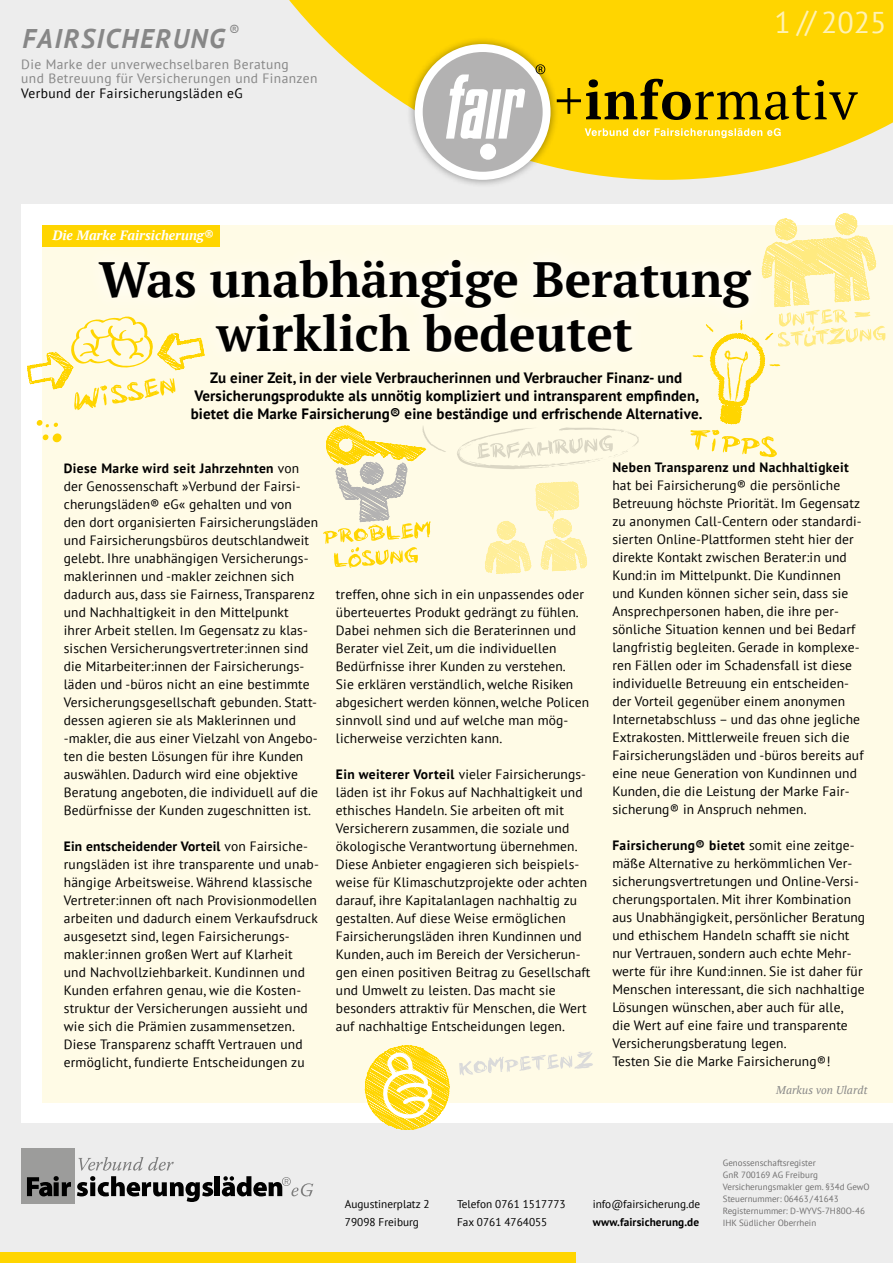
<style>
.page{position:relative;width:893px;height:1263px;background:#ededed}
.page>*{position:absolute;margin:0;border:0;box-sizing:border-box;transform-origin:0 0}
.t1{font:54px "PT Serif";letter-spacing:.02em;color:#000}
.t2{font:700 49.5px/54px "PT Serif";color:#000;text-align:center}
.t3{font:30px "PT Sans";color:#fff2b3}
.t4{font:italic 700 27px "PT Sans";letter-spacing:.06em;color:#878787}
.t5{font:italic 15.75px "PT Sans";color:#878787}
.t6{font:700 15px/18px "PT Sans";letter-spacing:.01em;color:#000;text-align:center}
.t7{font:13.5px/18px "PT Sans";letter-spacing:.01em;color:#000}
.t8{font:13.5px/13.5px "PT Sans";letter-spacing:.03em;color:#878787}
.t9{font:700 13.5px "PT Sans";letter-spacing:.03em;color:#000}
.t10{font:13.5px "PT Sans";letter-spacing:.03em;color:#000}
.t11{font:italic 700 13.5px "PT Serif";color:#fff}
.t12{font:11.25px/18px "PT Sans";color:#000}
.t13{font:700 11.25px "PT Sans";letter-spacing:.01em;color:#000}
.t14{font:italic 11.25px "PT Serif";letter-spacing:.01em;color:#878787}
.t15{font:9px/12px "PT Sans";color:#706f6f}
.s1{font-weight:700}
</style>
<div class="page">
<svg style="left:289px;top:0;width:604px;height:180px;fill:#ffd500"></svg>
<svg style="left:585px;top:128px;width:196px;height:10px;background:#ffe14c"></svg>
<div style="left:406px;top:36px;width:153px;height:152px;background:#000;opacity:.4"></div>
<div style="left:415px;top:44px;width:136px;height:136px;background:#fff;border-radius:50%"></div>
<div style="left:423px;top:52px;width:120px;height:120px;background:#b3b2b2;border-radius:50%"></div>
<svg style="left:446px;top:74px;width:79px;height:65px"></svg>
<div style="left:480px;top:144px;width:16px;height:16px;background:#fff;border-radius:50%"></div>
<svg style="left:536px;top:64px;width:9px;height:10px"></svg>
<div style="left:0;top:1252px;width:576px;height:11px;background:#ffd500"></div>
<div style="left:21px;top:1148px;width:54px;height:56px;background:#9c9c9b"></div>
<svg style="left:27px;top:1176px;width:44px;height:20px"></svg>
<svg style="left:77px;top:1157px;width:136px;height:45px"></svg>
<div style="left:214px;top:1176px;width:5px;height:20px;background:#000"></div>
<svg style="left:222px;top:1176px;width:91px;height:20px"></svg>
<div style="left:21px;top:204px;width:872px;height:919px;background:#fff"></div>
<div style="left:43px;top:225px;width:850px;height:878px;background:#fffbe6"></div>
<div style="left:83px;top:242px;width:686px;height:128px;background:#fffbea"></div>
<div style="left:43px;top:225px;width:177px;height:22px;background:#ffd500"></div>
<svg style="left:364px;top:1045px;width:229px;height:85px"></svg>
<svg style="left:27px;top:316px;width:178px;height:94px"></svg>
<svg style="left:37px;top:420px;width:25px;height:23px"></svg>
<svg style="left:323px;top:425px;width:123px;height:143px"></svg>
<svg style="left:457px;top:427px;width:182px;height:147px"></svg>
<svg style="left:690px;top:213px;width:195px;height:244px"></svg>
<p class="t5" style="left:228px;top:20px;width:13px">®</p>
<p class="t8" style="left:21px;top:57px;width:298px">Die Marke der unverwechselbaren Beratung<br>und Betreuung für Versicherungen und Finanzen</p>
<p class="t10" style="left:21px;top:84px;width:223px">Verbund der Fairsicherungsläden eG</p>
<h3 class="t4" style="left:22px;top:21px;width:204px">FAIRSICHERUNG</h3>
<p class="t11" style="left:52px;top:227px;width:162px">Die Marke Fairsicherung®</p>
<h3 class="t3" style="left:774px;top:3px;width:114px">1 // 2025</h3>
<h1 class="t1" style="left:554px;top:65px;width:304px">+<span class="s1">info</span>rmativ</h1>
<h2 class="t2" style="left:99px;top:252px;width:653px">Was unabhängige Beratung wirklich bedeutet</h2>
<p class="t6" style="left:191px;top:368px;width:513px">Zu einer Zeit, in der viele Verbraucherinnen und Verbraucher Finanz- und<br>Versicherungsprodukte als unnötig kompliziert und intransparent empfinden, bietet die Marke Fairsicherung® eine beständige und erfrischende Alternative.</p>
<p class="t7" style="left:64px;top:458px;width:256px"><span class="s1">Diese Marke wird seit Jahrzehnten</span> von der Genossenschaft »Verbund der Fairsi&shy;cherungsläden® eG« gehalten und von<br>den dort organisierten Fairsicherungsläden und Fairsicherungsbüros deutschlandweit gelebt. Ihre unabhängigen Versicherungs&shy;maklerinnen und -makler zeichnen sich dadurch aus, dass sie Fairness, Transparenz und Nachhaltigkeit in den Mittelpunkt ihrer Arbeit stellen. Im Gegensatz zu klas&shy;sischen Versicherungsvertreter:innen sind die Mitarbeiter:innen der Fairsicherungs&shy;läden und -büros nicht an eine bestimmte Versicherungsgesellschaft gebunden. Statt&shy;dessen agieren sie als Maklerinnen und -makler, die aus einer Vielzahl von Angebo&shy;ten die besten Lösungen für ihre Kunden auswählen. Dadurch wird eine objektive Beratung angeboten, die individuell auf die Bedürfnisse der Kunden zugeschnitten ist.</p>
<p class="t7" style="left:64px;top:836px;width:257px"><span class="s1">Ein entscheidender Vorteil</span> von Fairsiche&shy;rungsläden ist ihre transparente und unab&shy;hängige Arbeitsweise. Während klassische Vertreter:innen oft nach Provisionmodellen arbeiten und dadurch einem Verkaufsdruck ausgesetzt sind, legen Fairsicherungs&shy;makler:innen großen Wert auf Klarheit<br>und Nachvollziehbarkeit. Kundinnen und Kunden erfahren genau, wie die Kosten&shy;struktur der Versicherungen aussieht und wie sich die Prämien zusammensetzen.<br>Diese Transparenz schafft Vertrauen und ermöglicht, fundierte Entscheidungen zu</p>
<p class="t7" style="left:336px;top:584px;width:255px">treffen, ohne sich in ein unpassendes oder überteuertes Produkt gedrängt zu fühlen.<br>Dabei nehmen sich die Beraterinnen und Berater viel Zeit, um die individuellen Bedürfnisse ihrer Kunden zu verstehen.<br>Sie erklären verständlich, welche Risiken abgesichert werden können, welche Policen sinnvoll sind und auf welche man mög&shy;licherweise verzichten kann.</p>
<p class="t7" style="left:336px;top:764px;width:256px"><span class="s1">Ein weiterer Vorteil</span> vieler Fairsicherungs&shy;läden ist ihr Fokus auf Nachhaltigkeit und ethisches Handeln. Sie arbeiten oft mit Versicherern zusammen, die soziale und ökologische Verantwortung übernehmen.<br>Diese Anbieter engagieren sich beispiels&shy;weise für Klimaschutzprojekte oder achten darauf, ihre Kapitalanlagen nachhaltig zu gestalten. Auf diese Weise ermöglichen Fairsicherungsläden ihren Kundinnen und Kunden, auch im Bereich der Versicherun&shy;gen einen positiven Beitrag zu Gesellschaft und Umwelt zu leisten. Das macht sie besonders attraktiv für Menschen, die Wert auf nachhaltige Entscheidungen legen.</p>
<p class="t9" style="left:612px;top:459px;width:238px">Neben Transparenz und Nachhaltigkeit</p>
<p class="t7" style="left:612px;top:476px;width:253px">hat bei Fairsicherung® die persönliche Betreuung höchste Priorität. Im Gegensatz zu anonymen Call-Centern oder standardi&shy;sierten Online-Plattformen steht hier der direkte Kontakt zwischen Berater:in und Kund:in im Mittelpunkt. Die Kundinnen und Kunden können sicher sein, dass sie Ansprechpersonen haben, die ihre per&shy;sönliche Situation kennen und bei Bedarf langfristig begleiten. Gerade in komplexe&shy;ren Fällen oder im Schadensfall ist diese individuelle Betreuung ein entscheiden&shy;der Vorteil gegenüber einem anonymen Internetabschluss – und das ohne jegliche Extrakosten. Mittlerweile freuen sich die Fairsicherungsläden und -büros bereits auf eine neue Generation von Kundinnen und Kunden, die die Leistung der Marke Fair&shy;sicherung® in Anspruch nehmen.</p>
<p class="t7" style="left:612px;top:836px;width:254px"><span class="s1">Fairsicherung® bietet</span> somit eine zeitge&shy;mäße Alternative zu herkömmlichen Ver&shy;sicherungsvertretungen und Online-Versi&shy;cherungsportalen. Mit ihrer Kombination aus Unabhängigkeit, persönlicher Beratung und ethischem Handeln schafft sie nicht nur Vertrauen, sondern auch echte Mehr&shy;werte für ihre Kund:innen. Sie ist daher für Menschen interessant, die sich nachhaltige Lösungen wünschen, aber auch für alle,<br>die Wert auf eine faire und transparente Versicherungsberatung legen.<br>Testen Sie die Marke Fairsicherung®!</p>
<p class="t14" style="left:776px;top:1082px;width:93px">Markus von Ulardt</p>
<p class="t12" style="left:345px;top:1194px;width:86px">Augustinerplatz 2<br>79098 Freiburg</p>
<p class="t12" style="left:457px;top:1194px;width:110px">Telefon 0761 1517773<br>Fax 0761 4764055</p>
<p class="t12" style="left:593px;top:1194px;width:109px">info@fairsicherung.de</p>
<p class="t13" style="left:593px;top:1214px;width:108px">www.fairsicherung.de</p>
<p class="t15" style="left:723px;top:1156px;width:148px">Genossenschaftsregister<br>GnR 700169 AG Freiburg<br>Versicherungsmakler gem. §34d GewO<br>Steuernummer: 06463/41643<br>Registernummer: D-WYVS-7H80O-46<br>IHK Südlicher Oberrhein</p>
</div>
